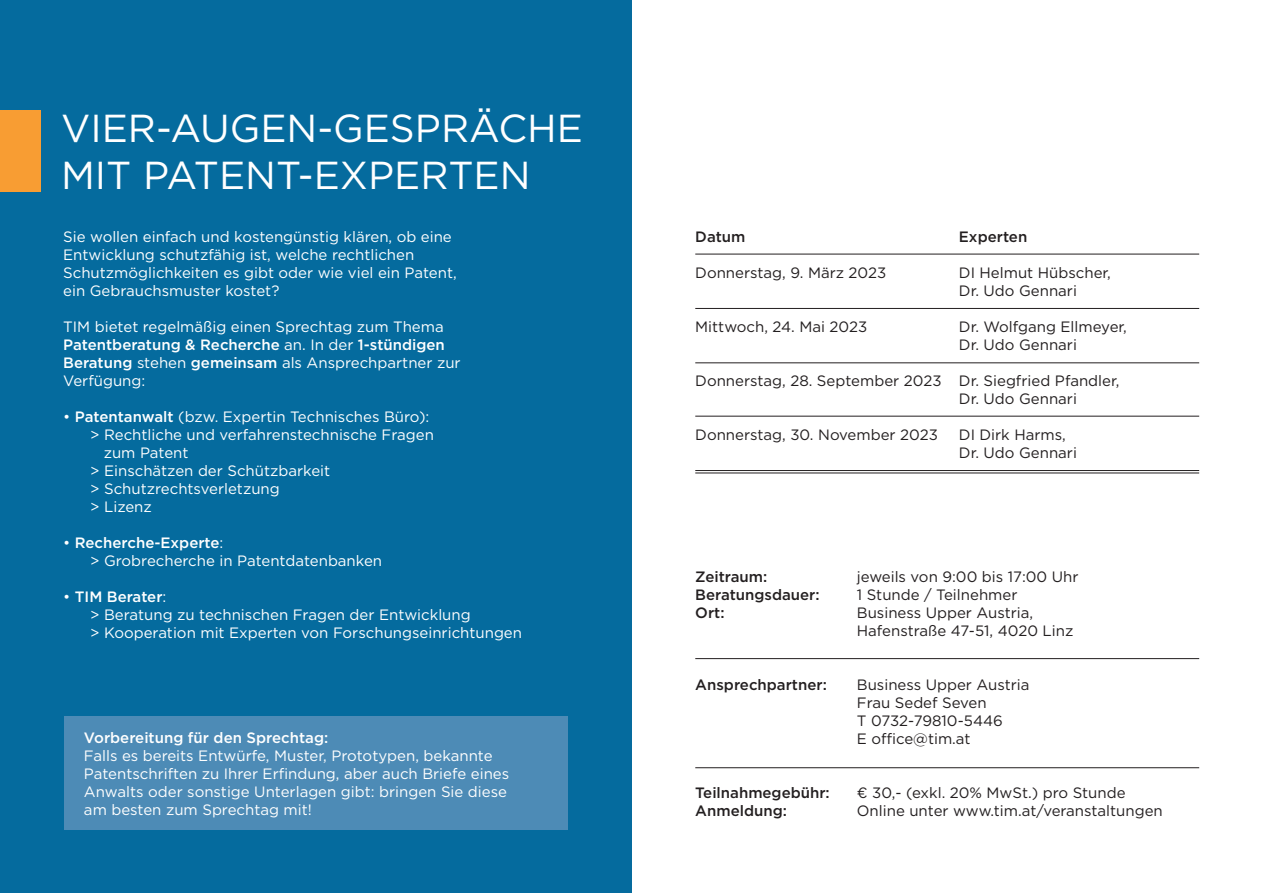
<style>
.page{position:relative;width:1263px;height:893px;background:#fff}
.page>*{position:absolute;margin:0;border:0;box-sizing:border-box;transform-origin:0 0}
.t1{font:39px "Gotham";color:#fff}
.t2{font:15px/18px "Gotham";color:#fff}
.t3{font:15px/18px "Gotham";color:#231f20}
.t4{font:500 15px "Gotham";color:#fff}
.t5{font:500 15px "Gotham";color:#231f20}
.s1{font-weight:400}
.s2{font-weight:500}
</style>
<div class="page">
<div style="left:0;top:0;width:631px;height:893px;background:#056b9e"></div>
<div style="left:0;top:111px;width:40px;height:81px;background:#f89d33"></div>
<div style="left:64px;top:716px;width:504px;height:113px;background:#4d8bb6"></div>
<hr style="left:695px;top:254px;width:504px;height:1px;background:#231f20">
<hr style="left:695px;top:308px;width:504px;height:1px;background:#231f20">
<hr style="left:695px;top:363px;width:504px;height:1px;background:#231f20">
<hr style="left:695px;top:416px;width:504px;height:1px;background:#231f20">
<hr style="left:695px;top:470px;width:504px;height:1px;background:#231f20">
<hr style="left:695px;top:658px;width:504px;height:1px;background:#231f20">
<hr style="left:695px;top:767px;width:504px;height:1px;background:#231f20">
<hr style="left:695px;top:473px;width:504px;height:1px;background:#231f20">
<p class="t1" style="left:61px;top:103px;width:523px">VIER-AUGEN-GESPRÄCHE</p>
<p class="t1" style="left:61px;top:150px;width:471px">MIT PATENT-EXPERTEN</p>
<p class="t2" style="left:63px;top:227px;width:390px">Sie wollen einfach und kostengünstig klären, ob eine</p>
<p class="t2" style="left:63px;top:245px;width:353px">Entwicklung schutzfähig ist, welche rechtlichen</p>
<p class="t2" style="left:63px;top:263px;width:395px">Schutzmöglichkeiten es gibt oder wie viel ein Patent,</p>
<p class="t2" style="left:63px;top:281px;width:218px">ein Gebrauchsmuster kostet?</p>
<p class="t2" style="left:63px;top:317px;width:382px">TIM bietet regelmäßig einen Sprechtag zum Thema</p>
<p class="t4" style="left:63px;top:334px;width:383px">Patentberatung &amp; Recherche <span class="s1">an. In der</span> 1-stündigen</p>
<p class="t2" style="left:63px;top:353px;width:399px"><span class="s2">Beratung</span> stehen <span class="s2">gemeinsam</span> als Ansprechpartner zur</p>
<p class="t2" style="left:63px;top:371px;width:84px">Verfügung:</p>
<p class="t2" style="left:63px;top:407px;width:368px">• <span class="s2">Patentanwalt</span> (bzw. Expertin Technisches Büro):</p>
<p class="t2" style="left:90px;top:425px;width:345px">&gt; Rechtliche und verfahrenstechnische Fragen</p>
<p class="t2" style="left:104px;top:443px;width:86px">zum Patent</p>
<p class="t2" style="left:90px;top:461px;width:242px">&gt; Einschätzen der Schützbarkeit</p>
<p class="t2" style="left:90px;top:479px;width:191px">&gt; Schutzrechtsverletzung</p>
<p class="t2" style="left:90px;top:497px;width:63px">&gt; Lizenz</p>
<p class="t4" style="left:63px;top:532px;width:162px"><span class="s1">•</span> Recherche-Experte<span class="s1">:</span></p>
<p class="t2" style="left:90px;top:551px;width:293px">&gt; Grobrecherche in Patentdatenbanken</p>
<p class="t4" style="left:63px;top:586px;width:105px"><span class="s1">•</span> TIM Berater<span class="s1">:</span></p>
<p class="t2" style="left:90px;top:605px;width:382px">&gt; Beratung zu technischen Fragen der Entwicklung</p>
<p class="t2" style="left:90px;top:623px;width:433px">&gt; Kooperation mit Experten von Forschungseinrichtungen</p>
<p class="t4" style="left:84px;top:727px;width:246px">Vorbereitung für den Sprechtag:</p>
<p class="t2" style="left:84px;top:746px;width:410px">Falls es bereits Entwürfe, Muster, Prototypen, bekannte</p>
<p class="t2" style="left:84px;top:764px;width:427px">Patentschriften zu Ihrer Erfindung, aber auch Briefe eines</p>
<p class="t2" style="left:84px;top:782px;width:425px">Anwalts oder sonstige Unterlagen gibt: bringen Sie diese am besten zum Sprechtag mit!</p>
<p class="t5" style="left:695px;top:226px;width:52px">Datum</p>
<p class="t5" style="left:959px;top:226px;width:70px">Experten</p>
<p class="t3" style="left:695px;top:263px;width:192px">Donnerstag, 9. März 2023</p>
<p class="t3" style="left:959px;top:263px;width:154px">DI Helmut Hübscher,</p>
<p class="t3" style="left:959px;top:281px;width:119px">Dr. Udo Gennari</p>
<p class="t3" style="left:695px;top:317px;width:174px">Mittwoch, 24. Mai 2023</p>
<p class="t3" style="left:959px;top:317px;width:169px">Dr. Wolfgang Ellmeyer,</p>
<p class="t3" style="left:959px;top:335px;width:119px">Dr. Udo Gennari</p>
<p class="t3" style="left:695px;top:371px;width:426px">Donnerstag, 28. September 2023 Dr. Siegfried Pfandler,</p>
<p class="t3" style="left:959px;top:389px;width:119px">Dr. Udo Gennari</p>
<p class="t3" style="left:695px;top:425px;width:244px">Donnerstag, 30. November 2023</p>
<p class="t3" style="left:959px;top:425px;width:108px">DI Dirk Harms,</p>
<p class="t3" style="left:959px;top:443px;width:119px">Dr. Udo Gennari</p>
<p class="t5" style="left:695px;top:567px;width:74px">Zeitraum:</p>
<p class="t3" style="left:857px;top:567px;width:223px">jeweils von 9:00 bis 17:00 Uhr</p>
<p class="t5" style="left:695px;top:585px;width:126px">Beratungsdauer:</p>
<p class="t3" style="left:857px;top:585px;width:162px">1 Stunde / Teilnehmer</p>
<p class="t5" style="left:695px;top:603px;width:31px">Ort:</p>
<p class="t3" style="left:857px;top:603px;width:218px">Business Upper Austria,<br>Hafenstraße 47-51, 4020 Linz</p>
<p class="t5" style="left:695px;top:675px;width:133px">Ansprechpartner:</p>
<p class="t3" style="left:857px;top:675px;width:174px">Business Upper Austria</p>
<p class="t3" style="left:857px;top:693px;width:131px">Frau Sedef Seven</p>
<p class="t3" style="left:857px;top:711px;width:147px">T 0732-79810-5446</p>
<p class="t3" style="left:857px;top:729px;width:115px">E office@tim.at</p>
<p class="t5" style="left:695px;top:783px;width:136px">Teilnahmegebühr:</p>
<p class="t3" style="left:857px;top:783px;width:270px">€ 30,- (exkl. 20% MwSt.) pro Stunde</p>
<p class="t5" style="left:695px;top:801px;width:93px">Anmeldung:</p>
<p class="t3" style="left:857px;top:801px;width:307px">Online unter www.tim.at/veranstaltungen</p>
</div>
